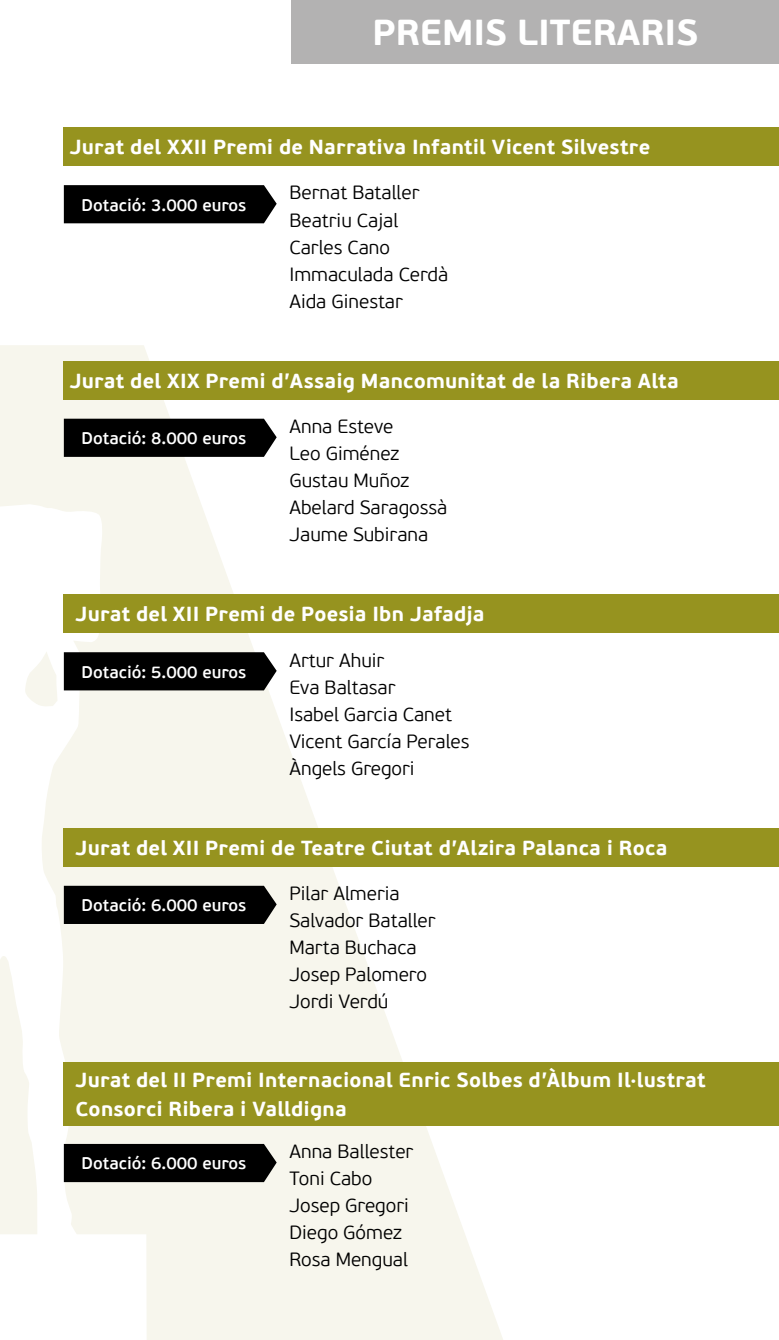
<style>
.page{position:relative;width:779px;height:1340px;background:#fff}
.page>*{position:absolute;margin:0;border:0;box-sizing:border-box;transform-origin:0 0}
.t1{font:700 36px "PF Beau Sans Pro";color:#fff}
.t2{font:700 20.25px/29.2px "PF Beau Sans Pro";letter-spacing:.015em;color:#fff}
.t3{font:300 19.12px/27px "PF Beau Sans Pro";color:#000}
.t4{font:600 16.88px "PF Beau Sans Pro";color:#fff}
</style>
<div class="page">
<svg style="left:0;top:345px;width:513px;height:994px"></svg>
<div style="left:291px;top:0;width:487px;height:64px;background:#b3b2b2"></div>
<div style="left:64px;top:594px;width:714px;height:39px;background:#96931f"></div>
<div style="left:64px;top:652px;width:212px;height:38px;background:#000"></div>
<div style="left:64px;top:828px;width:714px;height:38px;background:#96931f"></div>
<div style="left:64px;top:885px;width:212px;height:39px;background:#000"></div>
<div style="left:64px;top:1061px;width:714px;height:64px;background:#96931f"></div>
<div style="left:64px;top:1143px;width:212px;height:39px;background:#000"></div>
<div style="left:64px;top:361px;width:714px;height:38px;background:#96931f"></div>
<div style="left:64px;top:419px;width:212px;height:38px;background:#000"></div>
<div style="left:64px;top:128px;width:714px;height:38px;background:#96931f"></div>
<div style="left:64px;top:185px;width:212px;height:38px;background:#000"></div>
<h1 class="t1" style="left:372px;top:11px;width:327px">PREMIS LITERARIS</h1>
<p class="t2" style="left:70px;top:133px;width:581px">Jurat del XXII Premi de Narrativa Infantil Vicent Silvestre</p>
<p class="t4" style="left:81px;top:195px;width:166px">Dotació: 3.000 euros</p>
<p class="t3" style="left:289px;top:180px;width:160px">Bernat Bataller<br>Beatriu Cajal<br>Carles Cano<br>Immaculada Cerdà<br>Aida Ginestar</p>
<p class="t2" style="left:70px;top:366px;width:610px">Jurat del XIX Premi d’Assaig Mancomunitat de la Ribera Alta</p>
<p class="t4" style="left:81px;top:428px;width:166px">Dotació: 8.000 euros</p>
<p class="t3" style="left:289px;top:413px;width:159px">Anna Esteve<br>Leo Giménez<br>Gustau Muñoz<br>Abelard Saragossà<br>Jaume Subirana</p>
<p class="t2" style="left:75px;top:600px;width:410px">Jurat del XII Premi de Poesia Ibn Jafadja</p>
<p class="t4" style="left:81px;top:662px;width:166px">Dotació: 5.000 euros</p>
<p class="t3" style="left:289px;top:647px;width:181px">Artur Ahuir<br>Eva Baltasar<br>Isabel Garcia Canet<br>Vicent García Perales<br>Àngels Gregori</p>
<p class="t2" style="left:75px;top:833px;width:593px">Jurat del XII Premi de Teatre Ciutat d’Alzira Palanca i Roca</p>
<p class="t4" style="left:81px;top:895px;width:166px">Dotació: 6.000 euros</p>
<p class="t3" style="left:289px;top:880px;width:148px">Pilar Almeria<br>Salvador Bataller<br>Marta Buchaca<br>Josep Palomero<br>Jordi Verdú</p>
<p class="t2" style="left:75px;top:1065px;width:631px">Jurat del II Premi Internacional Enric Solbes d’Àlbum Il·lustrat<br>Consorci Ribera i Valldigna</p>
<p class="t4" style="left:81px;top:1153px;width:166px">Dotació: 6.000 euros</p>
<p class="t3" style="left:289px;top:1138px;width:125px">Anna Ballester<br>Toni Cabo<br>Josep Gregori<br>Diego Gómez<br>Rosa Mengual</p>
</div>
